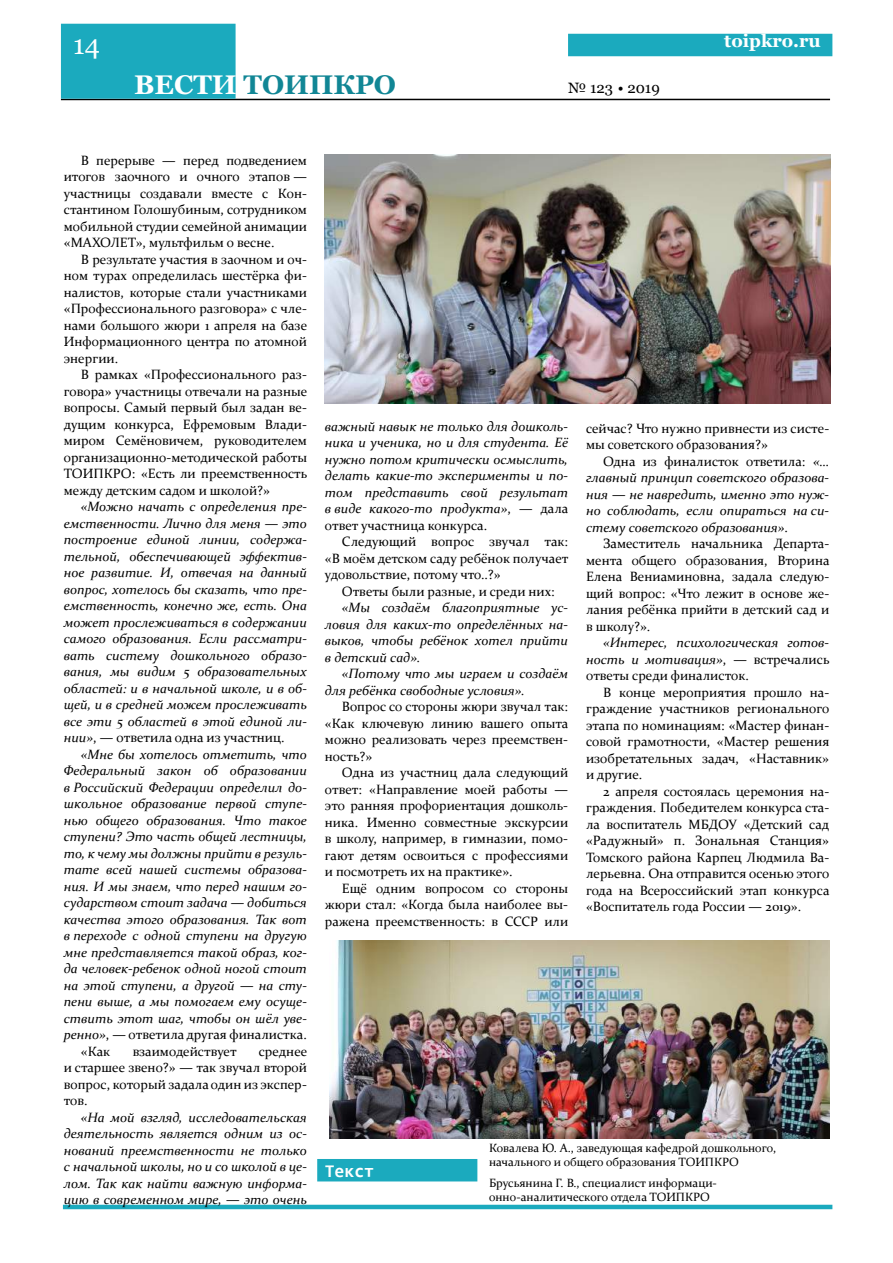
<style>
.page{position:relative;width:893px;height:1263px;background:#fff}
.page>*{position:absolute;margin:0;border:0;box-sizing:border-box;transform-origin:0 0}
.t1{font:700 27px "Georgia";color:#118695}
.t2{font:27px "Georgia";color:#fff}
.t3{font:700 18px "Georgia";color:#fff}
.t4{font:700 18px "Consolas";color:#fff}
.t5{font:15px "Georgia";color:#000}
.t6{font:13.5px/16.5px "Constantia";color:#000;text-align:justify}
.t7{font:italic 13.5px/16.5px "Constantia";color:#000;text-align:justify}
.t8{font:12px/14.4px "Constantia";color:#000}
.s1{color:#fff}
.s2{font-style:normal}
.s3{font-style:italic}
</style>
<div class="page">
<hr style="left:61px;top:99px;width:769px;height:1px;background:#000">
<div style="left:61px;top:24px;width:175px;height:75px;background:#1baabe"></div>
<div style="left:568px;top:34px;width:264px;height:22px;background:#1baabe"></div>
<hr style="left:63px;top:1205px;width:769px;height:4px;background:#1baabe">
<div style="left:317px;top:1159px;width:160px;height:22px;background:#1baabe"></div>
<img style="left:325px;top:154px;width:506px;height:250px">
<img style="left:329px;top:941px;width:500px;height:198px">
<h1 class="t2" style="left:73px;top:29px;width:28px">14</h1>
<h2 class="t3" style="left:724px;top:30px;width:98px">toipkro.ru</h2>
<h1 class="t1" style="left:134px;top:67px;width:263px"><span class="s1">ВЕСТИ</span> ТОИПКРО</h1>
<p class="t5" style="left:568px;top:78px;width:93px">№ 123 • 2019</p>
<p class="t6" style="left:64px;top:151px;width:245px;text-indent:17px">В перерыве — перед подведением итогов заочного и очного этапов — участницы создавали вместе с Кон&shy;стантином Голошубиным, сотрудником мобильной студии семейной анимации «МАХОЛЕТ», мультфильм о весне.</p>
<p class="t6" style="left:64px;top:250px;width:245px;text-indent:17px">В результате участия в заочном и оч&shy;ном турах определилась шестёрка фи&shy;налистов, которые стали участниками «Профессионального разговора» с чле&shy;нами большого жюри 1 апреля на базе Информационного центра по атомной энергии.</p>
<p class="t6" style="left:64px;top:366px;width:245px;text-indent:17px">В рамках «Профессионального раз&shy;говора» участницы отвечали на разные вопросы. Самый первый был задан ве&shy;дущим конкурса, Ефремовым Влади&shy;миром Семёновичем, руководителем организационно-методической работы ТОИПКРО: «Есть ли преемственность между детским садом и школой?»</p>
<p class="t7" style="left:64px;top:498px;width:245px;text-indent:17px">«Можно начать с определения пре&shy;емственности. Лично для меня — это построение единой линии, содержа&shy;тельной, обеспечивающей эффектив&shy;ное развитие. И, отвечая на данный вопрос, хотелось бы сказать, что пре&shy;емственность, конечно же, есть. Она может прослеживаться в содержании самого образования. Если рассматри&shy;вать систему дошкольного образо&shy;вания, мы видим 5 образовательных областей: и в начальной школе, и в об&shy;щей, и в средней можем прослеживать все эти 5 областей в этой единой ли&shy;нии»<span class="s2">, — ответила одна из участниц.</span></p>
<p class="t7" style="left:81px;top:745px;width:228px">«Мне бы хотелось отметить, что</p>
<p class="t7" style="left:64px;top:762px;width:245px">Федеральный закон об образовании</p>
<p class="t7" style="left:64px;top:778px;width:245px">в Российский Федерации определил до-</p>
<p class="t7" style="left:64px;top:795px;width:245px">школьное образование первой ступе-</p>
<p class="t7" style="left:64px;top:811px;width:245px">нью общего образования. Что такое</p>
<p class="t7" style="left:64px;top:828px;width:245px">ступени? Это часть общей лестницы,</p>
<p class="t7" style="left:64px;top:844px;width:245px">то, к чему мы должны прийти в резуль-</p>
<p class="t7" style="left:64px;top:861px;width:245px">тате всей нашей системы образова-</p>
<p class="t7" style="left:64px;top:877px;width:245px">ния. И мы знаем, что перед нашим го-</p>
<p class="t7" style="left:64px;top:894px;width:245px">сударством стоит задача — добиться</p>
<p class="t7" style="left:64px;top:910px;width:245px">качества этого образования. Так вот</p>
<p class="t7" style="left:64px;top:927px;width:245px">в переходе с одной ступени на другую</p>
<p class="t7" style="left:64px;top:943px;width:245px">мне представляется такой образ, ког-</p>
<p class="t7" style="left:64px;top:960px;width:245px">да человек-ребенок одной ногой стоит</p>
<p class="t7" style="left:64px;top:976px;width:245px">на этой ступени, а другой — на сту-</p>
<p class="t7" style="left:64px;top:993px;width:245px">пени выше, а мы помогаем ему осуще-</p>
<p class="t7" style="left:64px;top:1009px;width:245px">ствить этот шаг, чтобы он шёл уве-</p>
<p class="t6" style="left:64px;top:1026px;width:245px"><span class="s3">ренно»</span>, — ответила другая финалистка.</p>
<p class="t6" style="left:81px;top:1042px;width:31px">«Как</p>
<p class="t6" style="left:133px;top:1042px;width:105px">взаимодействует</p>
<p class="t6" style="left:64px;top:1042px;width:245px;text-indent:195px">среднее и старшее звено?» — так звучал второй вопрос, который задала один из экспер&shy;тов.</p>
<p class="t7" style="left:64px;top:1108px;width:245px;text-indent:17px">«На мой взгляд, исследовательская деятельность является одним из ос&shy;нований преемственности не только с начальной школы, но и со школой в це&shy;лом. Так как найти важную информа&shy;цию в современном мире, — это очень</p>
<p class="t7" style="left:325px;top:417px;width:245px">важный навык не только для дошколь&shy;ника и ученика, но и для студента. Её нужно потом критически осмыслить, делать какие-то эксперименты и по&shy;том представить свой результат в виде какого-то продукта»<span class="s2">, — дала ответ участница конкурса.</span></p>
<p class="t6" style="left:325px;top:533px;width:245px;text-indent:17px">Следующий вопрос звучал так: «В моём детском саду ребёнок получает удовольствие, потому что..?»</p>
<p class="t6" style="left:342px;top:582px;width:214px">Ответы были разные, и среди них:</p>
<p class="t7" style="left:325px;top:599px;width:245px;text-indent:17px">«Мы создаём благоприятные ус&shy;ловия для каких-то определённых на&shy;выков, чтобы ребёнок хотел прийти в детский сад».</p>
<p class="t7" style="left:325px;top:665px;width:245px;text-indent:17px">«Потому что мы играем и создаём для ребёнка свободные условия».</p>
<p class="t6" style="left:325px;top:698px;width:245px;text-indent:17px">Вопрос со стороны жюри звучал так: «Как ключевую линию вашего опыта можно реализовать через преемствен&shy;ность?»</p>
<p class="t6" style="left:325px;top:764px;width:245px;text-indent:17px">Одна из участниц дала следующий ответ: «Направление моей работы — это ранняя профориентация дошколь&shy;ника. Именно совместные экскурсии в школу, например, в гимназии, помо&shy;гают детям освоиться с профессиями и посмотреть их на практике».</p>
<p class="t6" style="left:325px;top:879px;width:245px;text-indent:17px">Ещё одним вопросом со стороны жюри стал: «Когда была наиболее вы&shy;ражена преемственность: в СССР или</p>
<p class="t6" style="left:586px;top:419px;width:245px">сейчас? Что нужно привнести из систе&shy;мы советского образования?»</p>
<p class="t7" style="left:586px;top:452px;width:245px;text-indent:17px"><span class="s2">Одна из финалисток ответила:</span> «… главный принцип советского образова&shy;ния — не навредить, именно это нуж&shy;но соблюдать, если опираться на си&shy;стему советского образования»<span class="s2">.</span></p>
<p class="t6" style="left:586px;top:535px;width:245px;text-indent:17px">Заместитель начальника Департа&shy;мента общего образования, Вторина Елена Вениаминовна, задала следую&shy;щий вопрос: «Что лежит в основе же&shy;лания ребёнка прийти в детский сад и в школу?».</p>
<p class="t7" style="left:586px;top:634px;width:245px;text-indent:17px">«Интерес, психологическая готов&shy;ность и мотивация»<span class="s2">, — встречались ответы среди финалисток.</span></p>
<p class="t6" style="left:586px;top:683px;width:245px;text-indent:17px">В конце мероприятия прошло на&shy;граждение участников регионального этапа по номинациям: «Мастер финан&shy;совой грамотности, «Мастер решения изобретательных задач, «Наставник» и другие.</p>
<p class="t6" style="left:586px;top:782px;width:245px;text-indent:17px">2 апреля состоялась церемония на&shy;граждения. Победителем конкурса ста&shy;ла воспитатель МБДОУ «Детский сад «Радужный» п. Зональная Станция» Томского района Карпец Людмила Ва&shy;лерьевна. Она отправится осенью этого года на Всероссийский этап конкурса «Воспитатель года России — 2019».</p>
<h2 class="t4" style="left:325px;top:1160px;width:51px">Текст</h2>
<p class="t8" style="left:489px;top:1140px;width:289px">Ковалева Ю. А., заведующая кафедрой дошкольного, начального и общего образования ТОИПКРО</p>
<p class="t8" style="left:489px;top:1175px;width:229px">Брусьянина Г. В., специалист информаци&shy;онно-аналитического отдела ТОИПКРО</p>
</div>
